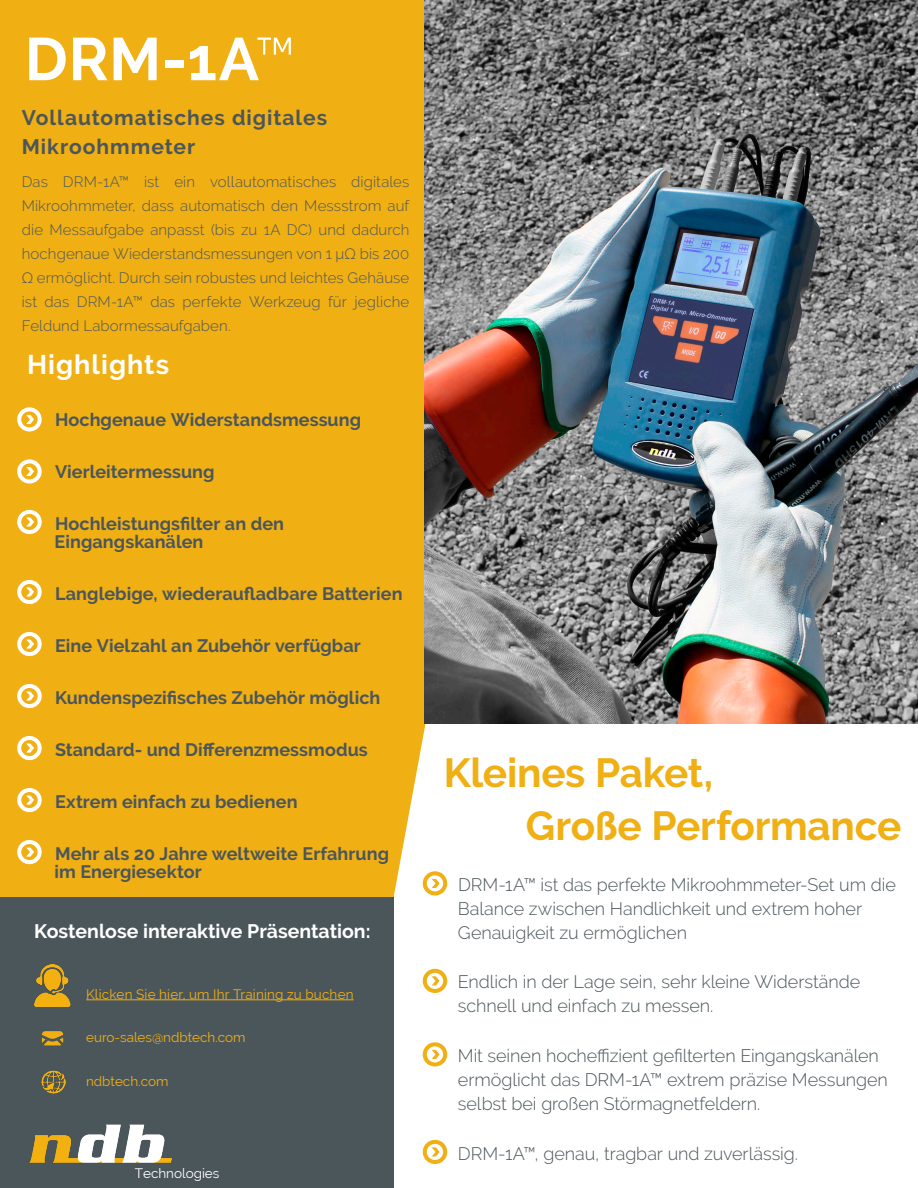
<style>
.page{position:relative;width:918px;height:1188px;background:#fff}
.page>*{position:absolute;margin:0;border:0;box-sizing:border-box;transform-origin:0 0}
.Paragraph_Style_1{font:700 60px "Raleway";color:#fff}
.Paragraph_Style_1-2{font:700 40.5px "Raleway";letter-spacing:-.005em;color:#f0af13}
.Paragraph_Style_1-3{font:700 27px "Raleway";letter-spacing:.035em;color:#fff}
.Paragraph_Style_1-4{font:700 21px "Raleway";letter-spacing:.045em;color:#4b565b}
.t1{font:700 19.5px "Raleway";color:#fff}
.Paragraph_Style_1-5{font:300 18px/24px "Raleway";letter-spacing:-.005em;color:#4b565b}
.Paragraph_Style_1-6{font:700 18px/18px "Raleway";letter-spacing:.005em;color:#4b565b}
.Paragraph_Style_1-7{font:300 15px/24px "Raleway";letter-spacing:.01em;color:#4b565b;text-align:justify}
.Paragraph_Style_1-8{font:13.5px "Raleway";letter-spacing:.005em;color:#f0af13}
.t2{font:13.5px "Raleway";color:#fff}
.s1{font-weight:300}
</style>
<div class="page">
<div style="left:0;top:2px;width:394px;height:1186px;background:#4b565b"></div>
<img style="left:29px;top:1124px;width:143px;height:39px">
<div style="left:0;top:0;width:394px;height:897px;background:#f0af13"></div>
<div style="left:2px;top:0;width:436px;height:664px;background:#f0af13"></div>
<svg style="left:394px;top:562px;width:54px;height:334px;fill:#f0af13"></svg>
<img style="left:425px;top:0;width:493px;height:724px">
<div style="left:17px;top:407px;width:25px;height:25px;border:4px solid #fff;border-radius:50%"></div>
<svg style="left:26px;top:415px;width:8px;height:9px"></svg>
<div style="left:17px;top:459px;width:25px;height:25px;border:4px solid #fff;border-radius:50%"></div>
<svg style="left:26px;top:467px;width:8px;height:9px"></svg>
<div style="left:17px;top:510px;width:25px;height:24px;border:4px solid #fff;border-radius:50%"></div>
<svg style="left:26px;top:517px;width:8px;height:10px"></svg>
<div style="left:17px;top:580px;width:25px;height:24px;border:4px solid #fff;border-radius:50%"></div>
<svg style="left:26px;top:587px;width:8px;height:10px"></svg>
<div style="left:17px;top:632px;width:25px;height:24px;border:4px solid #fff;border-radius:50%"></div>
<svg style="left:26px;top:639px;width:8px;height:10px"></svg>
<div style="left:17px;top:684px;width:25px;height:24px;border:4px solid #fff;border-radius:50%"></div>
<svg style="left:26px;top:691px;width:8px;height:10px"></svg>
<div style="left:17px;top:736px;width:25px;height:24px;border:4px solid #fff;border-radius:50%"></div>
<svg style="left:26px;top:743px;width:8px;height:10px"></svg>
<div style="left:17px;top:788px;width:25px;height:24px;border:4px solid #fff;border-radius:50%"></div>
<svg style="left:26px;top:795px;width:8px;height:10px"></svg>
<div style="left:17px;top:840px;width:25px;height:24px;border:4px solid #fff;border-radius:50%"></div>
<svg style="left:26px;top:847px;width:8px;height:10px"></svg>
<div style="left:423px;top:871px;width:24px;height:24px;border:4px solid #f0af13;border-radius:50%"></div>
<svg style="left:432px;top:879px;width:8px;height:9px"></svg>
<div style="left:423px;top:969px;width:24px;height:24px;border:4px solid #f0af13;border-radius:50%"></div>
<svg style="left:432px;top:976px;width:8px;height:9px"></svg>
<div style="left:423px;top:1042px;width:24px;height:25px;border:4px solid #f0af13;border-radius:50%"></div>
<svg style="left:432px;top:1050px;width:8px;height:9px"></svg>
<div style="left:423px;top:1140px;width:24px;height:24px;border:4px solid #f0af13;border-radius:50%"></div>
<svg style="left:432px;top:1147px;width:8px;height:10px"></svg>
<hr style="left:86px;top:999px;width:268px;height:1px;background:#f0af13">
<svg style="left:42px;top:1031px;width:21px;height:14px"></svg>
<img style="left:42px;top:1070px;width:23px;height:24px">
<img style="left:34px;top:964px;width:37px;height:42px">
<p class="Paragraph_Style_1" style="left:25px;top:25px;width:272px">DRM-1A<span class="s1">™</span></p>
<p class="Paragraph_Style_1-4" style="left:22px;top:105px;width:307px">Vollautomatisches digitales</p>
<p class="Paragraph_Style_1-4" style="left:22px;top:135px;width:175px">Mikroohmmeter</p>
<p class="Paragraph_Style_1-7" style="left:22px;top:169px;width:389px">Das DRM-1A™ ist ein vollautomatisches digitales Mikroohmmeter, dass automatisch den Messstrom auf die Messaufgabe anpasst (bis zu 1A DC) und dadurch hochgenaue Wiederstandsmessungen von 1 μΩ bis 200<br>Ω ermöglicht. Durch sein robustes und leichtes Gehäuse ist das DRM-1A™ das perfekte Werkzeug für jegliche Feldund Labormessaufgaben.</p>
<p class="Paragraph_Style_1-3" style="left:27px;top:349px;width:144px">Highlights</p>
<p class="Paragraph_Style_1-6" style="left:55px;top:410px;width:308px">Hochgenaue Widerstandsmessung</p>
<p class="Paragraph_Style_1-6" style="left:55px;top:462px;width:161px">Vierleitermessung</p>
<p class="Paragraph_Style_1-6" style="left:54px;top:514px;width:231px">Hochleistungsfilter an den<br>Eingangskanälen</p>
<p class="Paragraph_Style_1-6" style="left:55px;top:584px;width:349px">Langlebige, wiederaufladbare Batterien</p>
<p class="Paragraph_Style_1-6" style="left:55px;top:636px;width:307px">Eine Vielzahl an Zubehör verfügbar</p>
<p class="Paragraph_Style_1-6" style="left:55px;top:688px;width:327px">Kundenspezifisches Zubehör möglich</p>
<p class="Paragraph_Style_1-6" style="left:55px;top:740px;width:314px">Standard- und Differenzmessmodus</p>
<p class="Paragraph_Style_1-6" style="left:55px;top:792px;width:244px">Extrem einfach zu bedienen</p>
<p class="Paragraph_Style_1-6" style="left:54px;top:844px;width:336px">Mehr als 20 Jahre weltweite Erfahrung im Energiesektor</p>
<p class="t1" style="left:34px;top:920px;width:338px">Kostenlose interaktive Präsentation:</p>
<p class="Paragraph_Style_1-8" style="left:86px;top:986px;width:269px">Klicken Sie hier, um Ihr Training zu buchen</p>
<p class="Paragraph_Style_1-8" style="left:86px;top:1030px;width:161px">euro-sales@ndbtech.com</p>
<p class="Paragraph_Style_1-8" style="left:86px;top:1073px;width:84px">ndbtech.com</p>
<p class="t2" style="left:135px;top:1166px;width:86px">Technologies</p>
<p class="Paragraph_Style_1-2" style="left:444px;top:749px;width:271px">Kleines Paket,</p>
<p class="Paragraph_Style_1-2" style="left:526px;top:803px;width:377px">Große Performance</p>
<p class="Paragraph_Style_1-5" style="left:458px;top:873px;width:439px">DRM-1A™ ist das perfekte Mikroohmmeter-Set um die<br>Balance zwischen Handlichkeit und extrem hoher<br>Genauigkeit zu ermöglichen</p>
<p class="Paragraph_Style_1-5" style="left:458px;top:970px;width:404px">Endlich in der Lage sein, sehr kleine Widerstände schnell und einfach zu messen.</p>
<p class="Paragraph_Style_1-5" style="left:458px;top:1044px;width:431px">Mit seinen hocheffizient gefilterten Eingangskanälen ermöglicht das DRM-1A™ extrem präzise Messungen selbst bei großen Störmagnetfeldern.</p>
<p class="Paragraph_Style_1-5" style="left:458px;top:1141px;width:342px">DRM-1A™, genau, tragbar und zuverlässig.</p>
</div>
